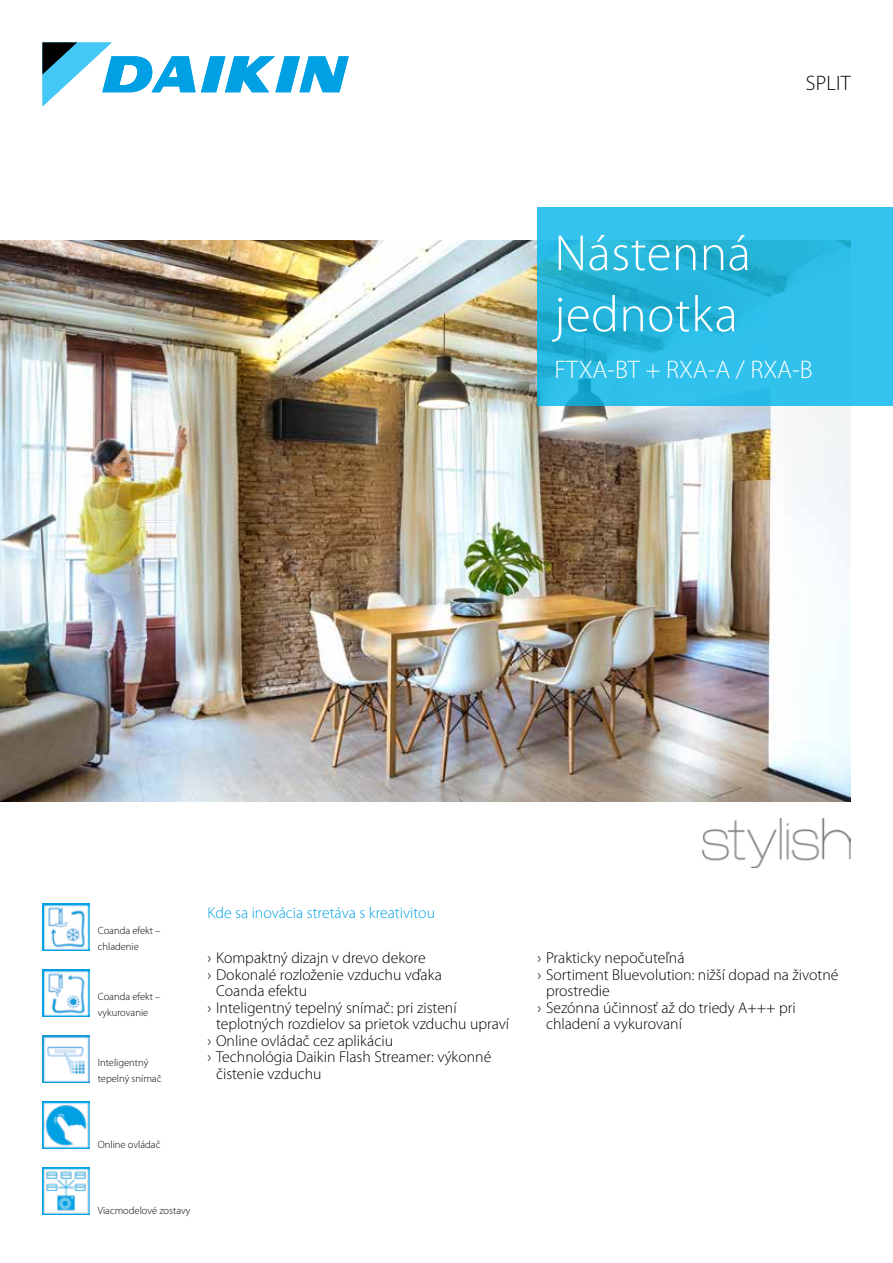
<style>
.page{position:relative;width:893px;height:1263px;background:#fff}
.page>*{position:absolute;margin:0;border:0;box-sizing:border-box;transform-origin:0 0}
.t1{font:300 51px/61.2px "Myriad Pro";letter-spacing:.01em;color:#fff}
.t2{font:300 25.5px "Myriad Pro";color:#fff}
.t3{font:300 21px "Myriad Pro";letter-spacing:.01em;color:#000}
.t4{font:300 15.75px "Myriad Pro";color:#000}
.t5{font:300 15.75px "Myriad Pro";color:#00a1e4}
.t6{font:300 10.5px/16.5px "Myriad Pro";color:#000}
</style>
<div class="page">
<img style="left:702px;top:818px;width:148px;height:49px">
<img style="left:43px;top:1167px;width:46px;height:47px">
<img style="left:43px;top:1101px;width:46px;height:47px">
<img style="left:43px;top:1035px;width:46px;height:47px">
<img style="left:43px;top:969px;width:46px;height:47px">
<img style="left:43px;top:903px;width:46px;height:47px">
<svg style="left:43px;top:43px;width:306px;height:63px"></svg>
<img style="left:0;top:241px;width:850px;height:561px">
<svg style="left:537px;top:208px;width:356px;height:198px;background:#2bbbe4"></svg>
<h3 class="t3" style="left:806px;top:71px;width:46px">SPLIT</h3>
<h1 class="t1" style="left:554px;top:223px;width:198px">Nástenná jednotka</h1>
<h2 class="t2" style="left:554px;top:355px;width:260px">FTXA-BT + RXA-A / RXA-B</h2>
<p class="t6" style="left:98px;top:922px;width:64px">Coanda efekt – chladenie</p>
<p class="t6" style="left:98px;top:988px;width:64px">Coanda efekt – vykurovanie</p>
<p class="t6" style="left:98px;top:1054px;width:65px">Inteligentný tepelný snímač</p>
<p class="t6" style="left:98px;top:1136px;width:64px">Online ovládač</p>
<p class="t5" style="left:207px;top:904px;width:229px">Kde sa inovácia stretáva s kreativitou</p>
<p class="t4" style="left:207px;top:949px;width:220px">› Kompaktný dizajn v drevo dekore</p>
<p class="t4" style="left:207px;top:966px;width:236px">› Dokonalé rozloženie vzduchu vďaka</p>
<p class="t4" style="left:216px;top:982px;width:93px">Coanda efektu</p>
<p class="t4" style="left:207px;top:999px;width:251px">› Inteligentný tepelný snímač: pri zistení</p>
<p class="t4" style="left:216px;top:1015px;width:295px">teplotných rozdielov sa prietok vzduchu upraví</p>
<p class="t4" style="left:207px;top:1032px;width:187px">› Online ovládač cez aplikáciu</p>
<p class="t4" style="left:207px;top:1048px;width:285px">› Technológia Daikin Flash Streamer: výkonné</p>
<p class="t4" style="left:216px;top:1065px;width:107px">čistenie vzduchu</p>
<p class="t6" style="left:98px;top:1202px;width:94px">Viacmodelové zostavy</p>
<p class="t4" style="left:537px;top:949px;width:149px">› Prakticky nepočuteľná</p>
<p class="t4" style="left:537px;top:966px;width:302px">› Sortiment Bluevolution: nižší dopad na životné</p>
<p class="t4" style="left:546px;top:982px;width:65px">prostredie</p>
<p class="t4" style="left:537px;top:999px;width:260px">› Sezónna účinnosť až do triedy A+++ pri</p>
<p class="t4" style="left:546px;top:1015px;width:138px">chladení a vykurovaní</p>
</div>
